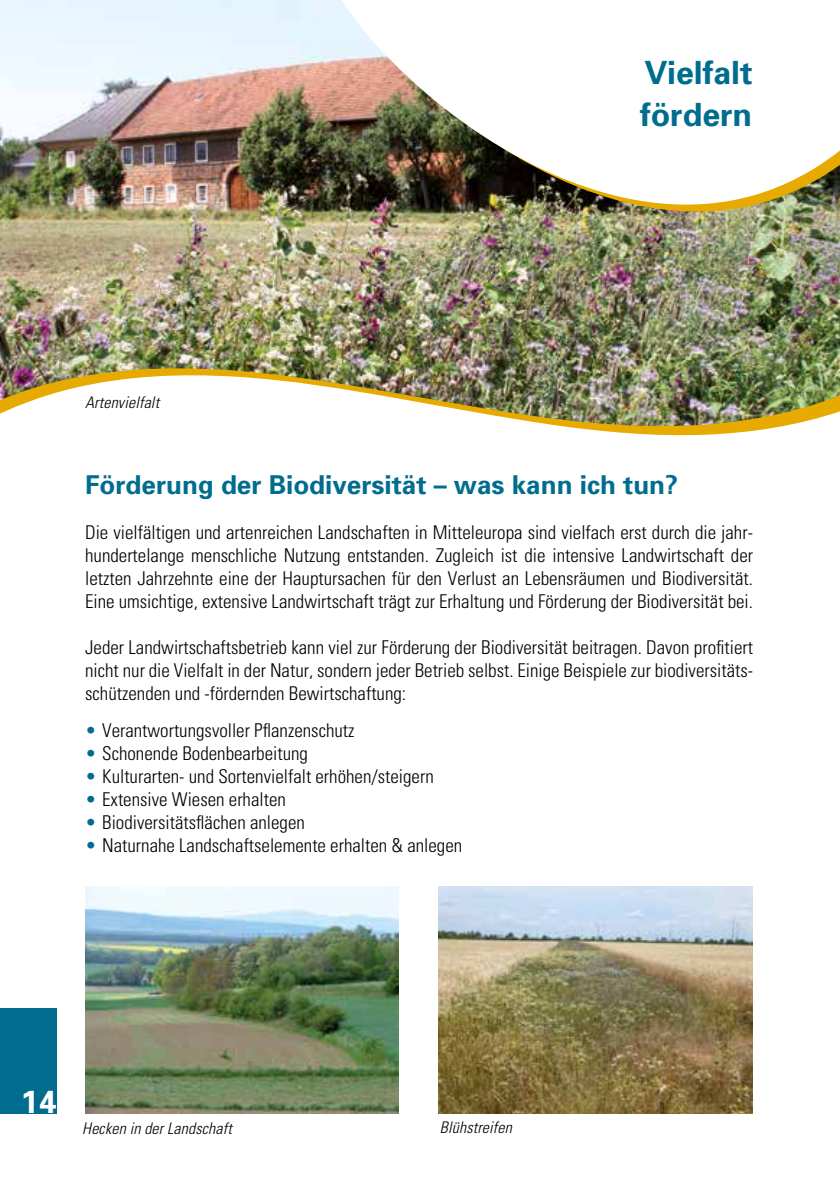
<style>
.page{position:relative;width:840px;height:1191px;background:#fff}
.page>*{position:absolute;margin:0;border:0;box-sizing:border-box;transform-origin:0 0}
.t1{font:700 32px/42px "Univers";color:#006d8e}
.t2{font:700 32px "Univers";color:#fff}
.t3{font:700 26px "Univers";color:#006d8e}
.t4{font:300 condensed 19px/23px "Univers";color:#000;text-align:justify}
.t5{font:italic 300 condensed 16px "Univers";letter-spacing:.01em;color:#000}
.s1{color:#006d8e}
</style>
<div class="page">
<img style="left:0;top:0;width:839px;height:366px">
<img style="left:0;top:366px;width:839px;height:7px">
<img style="left:0;top:373px;width:839px;height:63px">
<img style="left:344px;top:206px;width:495px;height:7px">
<svg style="left:330px;top:0;width:509px;height:206px"></svg>
<img style="left:85px;top:886px;width:314px;height:227px">
<img style="left:438px;top:886px;width:313px;height:227px">
<div style="left:0;top:1008px;width:57px;height:105px;background:#006d8e"></div>
<h1 class="t1" style="left:639px;top:51px;width:114px">Vielfalt fördern</h1>
<p class="t5" style="left:85px;top:393px;width:75px">Artenvielfalt</p>
<h2 class="t3" style="left:85px;top:468px;width:594px">Förderung der Biodiversität – was kann ich tun?</h2>
<p class="t4" style="left:85px;top:520px;width:669px">Die vielfältigen und artenreichen Landschaften in Mitteleuropa sind vielfach erst durch die jahr&shy;hundertelange menschliche Nutzung entstanden. Zugleich ist die intensive Landwirtschaft der letzten Jahrzehnte eine der Hauptursachen für den Verlust an Lebensräumen und Biodiversität.<br>Eine umsichtige, extensive Landwirtschaft trägt zur Erhaltung und Förderung der Biodiversität bei.</p>
<p class="t4" style="left:85px;top:635px;width:669px">Jeder Landwirtschaftsbetrieb kann viel zur Förderung der Biodiversität beitragen. Davon profitiert nicht nur die Vielfalt in der Natur, sondern jeder Betrieb selbst. Einige Beispiele zur biodiversitäts&shy;schützenden und -fördernden Bewirtschaftung:</p>
<p class="t4" style="left:85px;top:718px;width:271px"><span class="s1">•</span> Verantwortungsvoller Pflanzenschutz</p>
<p class="t4" style="left:85px;top:741px;width:224px"><span class="s1">•</span> Schonende Bodenbearbeitung</p>
<p class="t4" style="left:85px;top:764px;width:350px"><span class="s1">•</span> Kulturarten- und Sortenvielfalt erhöhen/steigern</p>
<p class="t4" style="left:85px;top:787px;width:202px"><span class="s1">•</span> Extensive Wiesen erhalten</p>
<p class="t4" style="left:85px;top:810px;width:221px"><span class="s1">•</span> Biodiversitätsflächen anlegen</p>
<p class="t4" style="left:85px;top:833px;width:378px"><span class="s1">•</span> Naturnahe Landschaftselemente erhalten &amp; anlegen</p>
<h1 class="t2" style="left:21px;top:1081px;width:37px">14</h1>
<p class="t5" style="left:82px;top:1118px;width:151px">Hecken in der Landschaft</p>
<p class="t5" style="left:439px;top:1117px;width:73px">Blühstreifen</p>
</div>
